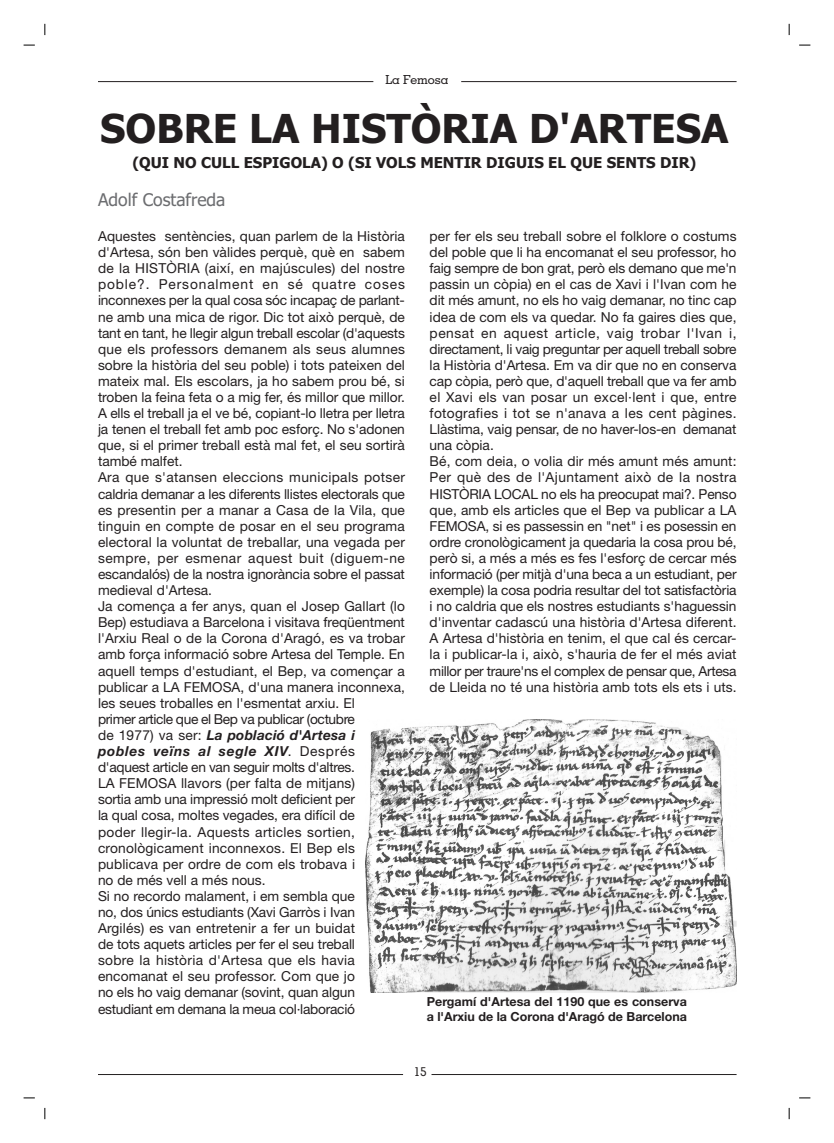
<style>
.page{position:relative;width:834px;height:1143px;background:#fff}
.page>*{position:absolute;margin:0;border:0;box-sizing:border-box;transform-origin:0 0}
.t1{font:700 40px "Tahoma";color:#231f20}
.t2{font:17.5px "Tahoma";color:#6c6d70}
.t3{font:700 15px "Tahoma";color:#231f20}
.t4{font:13.75px/16.1px "Helvetica Neue";color:#231f20}
.t5{font:700 12.5px/15px "Helvetica Neue";color:#231f20}
.t6{font:500 12.5px "Geometric Slab 703 BT";color:#231f20}
.s1{font-weight:700;font-style:italic}
</style>
<div class="page">
<svg style="left:789px;top:1107px;width:1px;height:12px"></svg>
<hr style="left:98px;top:81px;width:275px;height:1px;background:#231f20">
<hr style="left:461px;top:81px;width:275px;height:1px;background:#231f20">
<hr style="left:98px;top:1074px;width:305px;height:1px;background:#231f20">
<hr style="left:431px;top:1074px;width:305px;height:1px;background:#231f20">
<img style="left:366px;top:719px;width:370px;height:273px">
<p class="t6" style="left:385px;top:75px;width:65px">La Femosa</p>
<h1 class="t1" style="left:100px;top:112px;width:630px">SOBRE LA HISTÒRIA D'ARTESA</h1>
<p class="t3" style="left:132px;top:157px;width:565px">(QUI NO CULL ESPIGOLA) O (SI VOLS MENTIR DIGUIS EL QUE SENTS DIR)</p>
<p class="t2" style="left:98px;top:193px;width:129px">Adolf Costafreda</p>
<p class="t4" style="left:98px;top:229px;width:308px">Aquestes sentències, quan parlem de la Història d'Artesa, són ben vàlides perquè, què en sabem de la HISTÒRIA (així, en majúscules) del nostre poble?. Personalment en sé quatre coses inconnexes per la qual cosa sóc incapaç de parlant&shy;ne amb una mica de rigor. Dic tot això perquè, de tant en tant, he llegir algun treball escolar (d'aquests que els professors demanem als seus alumnes sobre la història del seu poble) i tots pateixen del mateix mal. Els escolars, ja ho sabem prou bé, si troben la feina feta o a mig fer, és millor que millor.<br>A ells el treball ja el ve bé, copiant-lo lletra per lletra ja tenen el treball fet amb poc esforç. No s'adonen que, si el primer treball està mal fet, el seu sortirà també malfet.<br>Ara que s'atansen eleccions municipals potser caldria demanar a les diferents llistes electorals que es presentin per a manar a Casa de la Vila, que tinguin en compte de posar en el seu programa electoral la voluntat de treballar, una vegada per sempre, per esmenar aquest buit (diguem-ne escandalós) de la nostra ignorància sobre el passat medieval d'Artesa.<br>Ja comença a fer anys, quan el Josep Gallart (lo Bep) estudiava a Barcelona i visitava freqüentment l'Arxiu Real o de la Corona d'Aragó, es va trobar amb força informació sobre Artesa del Temple. En aquell temps d'estudiant, el Bep, va començar a publicar a LA FEMOSA, d'una manera inconnexa, les seues troballes en l'esmentat arxiu. El<br>primer article que el Bep va publicar (octubre<br>de 1977) va ser: <span class="s1">La població d'Artesa i pobles veïns al segle XIV</span>. Després d'aquest article en van seguir molts d'altres.<br>LA FEMOSA llavors (per falta de mitjans)<br>sortia amb una impressió molt deficient per<br>la qual cosa, moltes vegades, era difícil de<br>poder llegir-la. Aquests articles sortien, cronològicament inconnexos. El Bep els publicava per ordre de com els trobava i<br>no de més vell a més nous.<br>Si no recordo malament, i em sembla que<br>no, dos únics estudiants (Xavi Garròs i Ivan<br>Argilés) es van entretenir a fer un buidat<br>de tots aquets articles per fer el seu treball<br>sobre la història d'Artesa que els havia encomanat el seu professor. Com que jo<br>no els ho vaig demanar (sovint, quan algun estudiant em demana la meua col·laboració</p>
<p class="t4" style="left:430px;top:229px;width:308px">per fer els seu treball sobre el folklore o costums del poble que li ha encomanat el seu professor, ho faig sempre de bon grat, però els demano que me'n passin un còpia) en el cas de Xavi i l'Ivan com he dit més amunt, no els ho vaig demanar, no tinc cap idea de com els va quedar. No fa gaires dies que, pensat en aquest article, vaig trobar l'Ivan i, directament, li vaig preguntar per aquell treball sobre la Història d'Artesa. Em va dir que no en conserva cap còpia, però que, d'aquell treball que va fer amb el Xavi els van posar un excel·lent i que, entre fotografies i tot se n'anava a les cent pàgines.<br>Llàstima, vaig pensar, de no haver-los-en demanat una còpia.<br>Bé, com deia, o volia dir més amunt més amunt:<br>Per què des de l'Ajuntament això de la nostra HISTÒRIA LOCAL no els ha preocupat mai?. Penso que, amb els articles que el Bep va publicar a LA FEMOSA, si es passessin en "net" i es posessin en ordre cronològicament ja quedaria la cosa prou bé, però si, a més a més es fes l'esforç de cercar més informació (per mitjà d'una beca a un estudiant, per exemple) la cosa podria resultar del tot satisfactòria i no caldria que els nostres estudiants s'haguessin d'inventar cadascú una història d'Artesa diferent.<br>A Artesa d'història en tenim, el que cal és cercar&shy;la i publicar-la i, això, s'hauria de fer el més aviat millor per traure'ns el complex de pensar que, Artesa de Lleida no té una història amb tots els ets i uts.</p>
<p class="t5" style="left:427px;top:995px;width:262px">Pergamí d'Artesa del 1190 que es conserva a l'Arxiu de la Corona d'Aragó de Barcelona</p>
<p class="t6" style="left:414px;top:1067px;width:15px">15</p>
</div>
